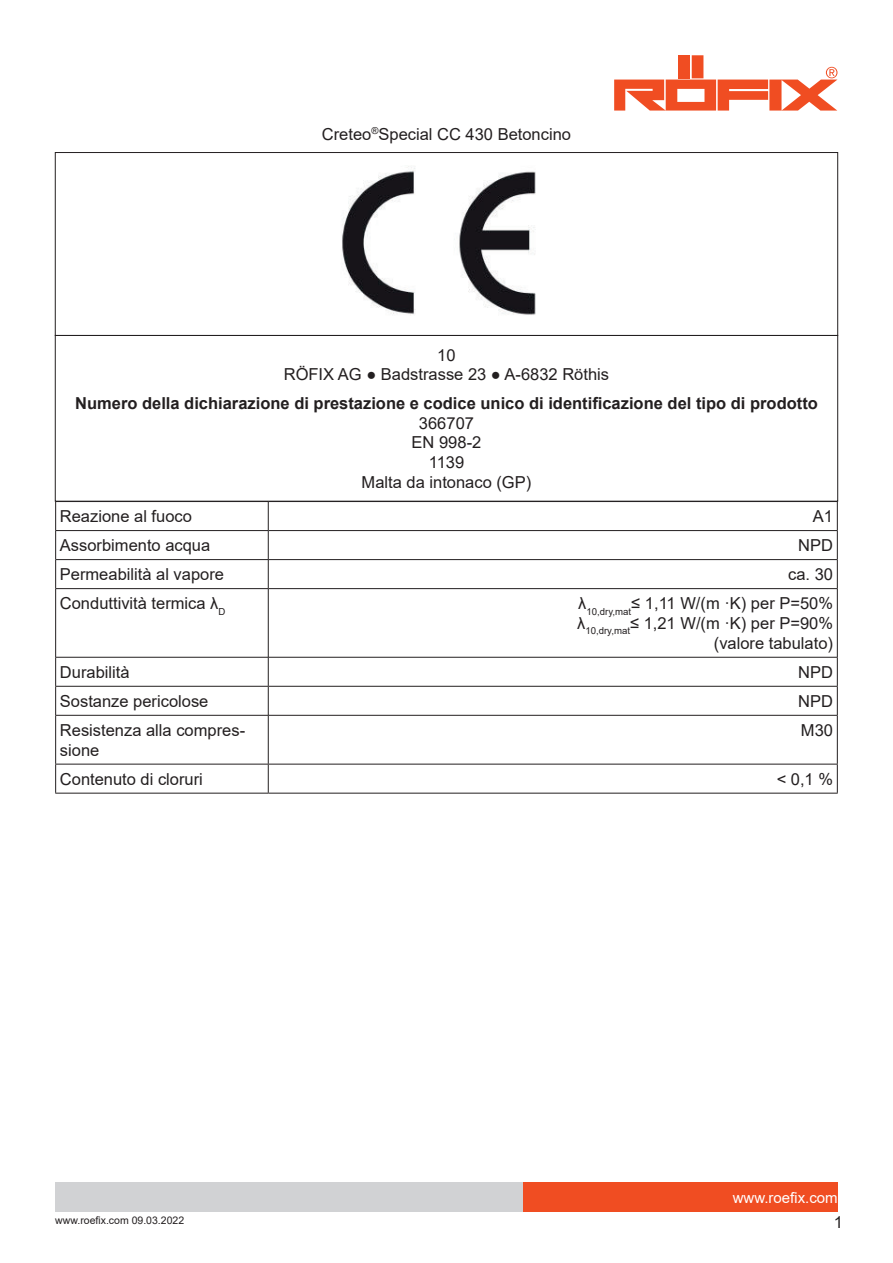
<style>
.page{position:relative;width:893px;height:1263px;background:#fff}
.page>*{position:absolute;margin:0;border:0;box-sizing:border-box;transform-origin:0 0}
.t1{font:16.5px/19.8px "Arial";color:#231f20;text-align:center}
.t2{font:700 16.5px "Arial";color:#231f20}
.t3{font:15px "Arial";color:#fff}
.t4{font:10.5px "Arial";color:#231f20}
</style>
<div class="page">
<div style="left:523px;top:1182px;width:315px;height:30px;background:#f04d22"></div>
<div style="left:55px;top:1182px;width:468px;height:30px;background:#d1d2d4"></div>
<div style="left:692px;top:55px;width:11px;height:23px;background:#f04d22"></div>
<div style="left:678px;top:55px;width:12px;height:23px;background:#f04d22"></div>
<svg style="left:614px;top:67px;width:223px;height:44px"></svg>
<img style="left:342px;top:166px;width:194px;height:149px">
<div style="left:55px;top:152px;width:783px;height:184px;border:1px solid #231f20"></div>
<div style="left:55px;top:335px;width:783px;height:166px;border:1px solid #231f20"></div>
<hr style="left:55px;top:501px;width:213px;height:1px;background:#231f20">
<hr style="left:268px;top:501px;width:570px;height:1px;background:#231f20">
<hr style="left:55px;top:530px;width:213px;height:1px;background:#231f20">
<hr style="left:268px;top:530px;width:570px;height:1px;background:#231f20">
<svg style="left:55px;top:502px;width:1px;height:86px"></svg>
<svg style="left:268px;top:502px;width:1px;height:86px"></svg>
<svg style="left:837px;top:502px;width:1px;height:86px"></svg>
<hr style="left:55px;top:588px;width:213px;height:1px;background:#231f20">
<hr style="left:55px;top:589px;width:1px;height:68px;background:#231f20">
<hr style="left:268px;top:588px;width:570px;height:1px;background:#231f20">
<hr style="left:268px;top:589px;width:1px;height:68px;background:#231f20">
<hr style="left:837px;top:589px;width:1px;height:68px;background:#231f20">
<hr style="left:55px;top:686px;width:213px;height:1px;background:#231f20">
<svg style="left:55px;top:657px;width:1px;height:58px"></svg>
<hr style="left:268px;top:686px;width:570px;height:1px;background:#231f20">
<svg style="left:268px;top:658px;width:1px;height:57px"></svg>
<svg style="left:837px;top:657px;width:1px;height:58px"></svg>
<hr style="left:55px;top:715px;width:1px;height:49px;background:#231f20">
<hr style="left:268px;top:715px;width:1px;height:49px;background:#231f20">
<hr style="left:837px;top:715px;width:1px;height:49px;background:#231f20">
<hr style="left:55px;top:764px;width:213px;height:1px;background:#231f20">
<svg style="left:55px;top:764px;width:1px;height:29px"></svg>
<hr style="left:268px;top:764px;width:570px;height:1px;background:#231f20">
<svg style="left:268px;top:764px;width:1px;height:29px"></svg>
<svg style="left:837px;top:764px;width:1px;height:29px"></svg>
<hr style="left:55px;top:793px;width:213px;height:1px;background:#231f20">
<hr style="left:268px;top:793px;width:570px;height:1px;background:#231f20">
<hr style="left:56px;top:559px;width:212px;height:1px;background:#231f20">
<hr style="left:268px;top:559px;width:569px;height:1px;background:#231f20">
<hr style="left:56px;top:657px;width:212px;height:1px;background:#231f20">
<hr style="left:268px;top:657px;width:569px;height:1px;background:#231f20">
<hr style="left:56px;top:715px;width:212px;height:1px;background:#231f20">
<hr style="left:268px;top:715px;width:569px;height:1px;background:#231f20">
<p class="t1" style="left:322px;top:124px;width:251px">Creteo<sup>®</sup>Special CC 430 Betoncino</p>
<p class="t1" style="left:284px;top:345px;width:327px">10<br>RÖFIX AG ● Badstrasse 23 ● A-6832 Röthis</p>
<p class="t2" style="left:75px;top:391px;width:744px">Numero della dichiarazione di prestazione e codice unico di identificazione del tipo di prodotto</p>
<p class="t1" style="left:362px;top:413px;width:171px">366707<br>EN 998-2<br>1139<br>Malta da intonaco (GP)</p>
<p class="t1" style="left:60px;top:506px;width:134px">Reazione al fuoco</p>
<p class="t1" style="left:813px;top:506px;width:22px">A1</p>
<p class="t1" style="left:60px;top:535px;width:152px">Assorbimento acqua</p>
<p class="t1" style="left:798px;top:535px;width:36px">NPD</p>
<p class="t1" style="left:60px;top:564px;width:166px">Permeabilità al vapore</p>
<p class="t1" style="left:788px;top:564px;width:46px">ca. 30</p>
<p class="t1" style="left:60px;top:593px;width:167px">Conduttività termica λ<sub>D</sub></p>
<p class="t1" style="left:577px;top:593px;width:257px;text-align:right">λ<sub>10,dry,mat</sub>≤ 1,11 W/(m ·K) per P=50% λ<sub>10,dry,mat</sub>≤ 1,21 W/(m ·K) per P=90% (valore tabulato)</p>
<p class="t1" style="left:60px;top:662px;width:71px">Durabilità</p>
<p class="t1" style="left:798px;top:662px;width:36px">NPD</p>
<p class="t1" style="left:60px;top:691px;width:150px">Sostanze pericolose</p>
<p class="t1" style="left:798px;top:691px;width:36px">NPD</p>
<p class="t1" style="left:60px;top:720px;width:187px;text-align:left">Resistenza alla compres&shy;sione</p>
<p class="t1" style="left:801px;top:720px;width:34px">M30</p>
<p class="t1" style="left:60px;top:769px;width:145px">Contenuto di cloruri</p>
<p class="t1" style="left:777px;top:769px;width:58px">&lt; 0,1 %</p>
<p class="t4" style="left:55px;top:1213px;width:130px">www.roefix.com 09.03.2022</p>
<p class="t3" style="left:733px;top:1187px;width:107px">www.roefix.com</p>
<p class="t1" style="left:834px;top:1212px;width:11px">1</p>
</div>
